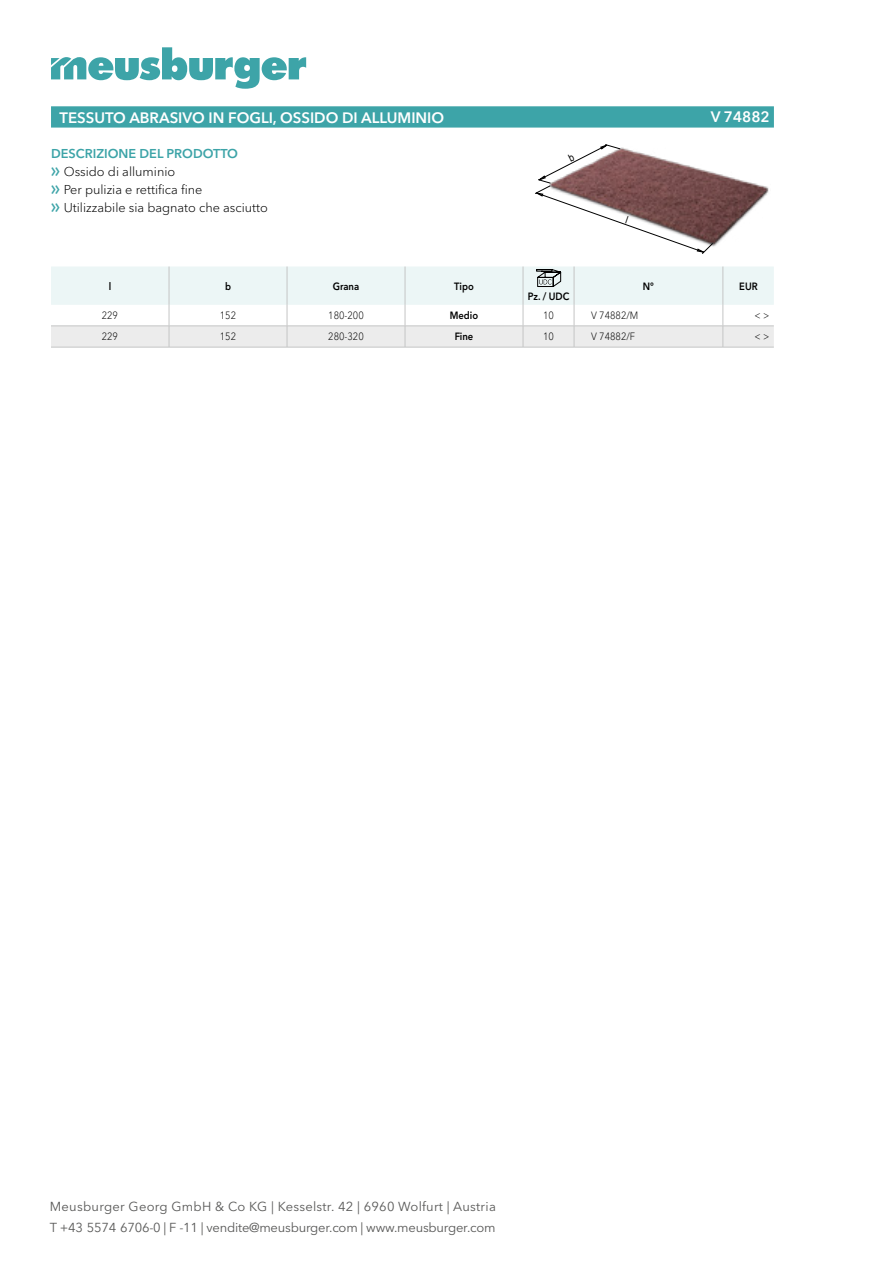
<style>
.page{position:relative;width:893px;height:1263px;background:#fff}
.page>*{position:absolute;margin:0;border:0;box-sizing:border-box;transform-origin:0 0}
.t1{font:600 15px "Avenir Next W1 G";color:#fff}
.t2{font:12.9px/20.7px "Avenir Next W1 G";letter-spacing:-.005em;color:#585857}
.t3{font:300 12.75px/18px "Avenir Next W1 G";color:#000}
.t4{font:300 10.5px "Avenir Next W1 G";color:#000;scale:.9 1}
.t5{font:600 10.5px "Avenir Next W1 G";color:#000;scale:.9 1}
.s1{font-weight:600;color:#3da4a8}
.s2{font-family:"Meusburger Sonderzeichen";font-weight:400;color:#3da4a8}
</style>
<div class="page">
<svg style="left:51px;top:47px;width:255px;height:42px"></svg>
<svg style="left:51px;top:106px;width:723px;height:22px;background:#43a7aa"></svg>
<img style="left:713px;top:172px;width:56px;height:75px">
<hr style="left:51px;top:347px;width:118px;height:1px;background:#c4c5c5">
<hr style="left:169px;top:347px;width:118px;height:1px;background:#c4c5c5">
<hr style="left:287px;top:347px;width:118px;height:1px;background:#c4c5c5">
<hr style="left:405px;top:347px;width:118px;height:1px;background:#c4c5c5">
<hr style="left:523px;top:347px;width:51px;height:1px;background:#c4c5c5">
<hr style="left:574px;top:347px;width:149px;height:1px;background:#c4c5c5">
<hr style="left:723px;top:347px;width:51px;height:1px;background:#c4c5c5">
<svg style="left:51px;top:266px;width:723px;height:81px"></svg>
<svg style="left:535px;top:144px;width:178px;height:110px"></svg>
<p class="t1" style="left:60px;top:108px;width:386px">TESSUTO ABRASIVO IN FOGLI, OSSIDO DI ALLUMINIO</p>
<p class="t1" style="left:711px;top:108px;width:60px">V 74882</p>
<p class="t3" style="left:51px;top:145px;width:218px"><span class="s1">DESCRIZIONE DEL PRODOTTO<br></span><span class="s2">f</span> Ossido di alluminio<br><span class="s2">f</span> Per pulizia e rettifica fine<br><span class="s2">f</span> Utilizzabile sia bagnato che asciutto</p>
<p class="t5" style="left:109px;top:280px;width:4px">l</p>
<p class="t5" style="left:225px;top:280px;width:8px">b</p>
<p class="t5" style="left:333px;top:280px;width:31px">Grana</p>
<p class="t5" style="left:454px;top:280px;width:23px">Tipo</p>
<p class="t5" style="left:643px;top:280px;width:14px">N°</p>
<p class="t5" style="left:739px;top:280px;width:22px">EUR</p>
<p class="t5" style="left:528px;top:290px;width:48px">Pz. / UDC</p>
<p class="t4" style="left:102px;top:309px;width:20px">229</p>
<p class="t4" style="left:220px;top:309px;width:20px">152</p>
<p class="t4" style="left:328px;top:309px;width:41px">180-200</p>
<p class="t5" style="left:450px;top:309px;width:33px">Medio</p>
<p class="t4" style="left:543px;top:309px;width:14px">10</p>
<p class="t4" style="left:591px;top:309px;width:54px">V 74882/M</p>
<p class="t4" style="left:755px;top:309px;width:18px">&lt; &gt;</p>
<p class="t4" style="left:102px;top:330px;width:20px">229</p>
<p class="t4" style="left:220px;top:330px;width:20px">152</p>
<p class="t4" style="left:328px;top:330px;width:41px">280-320</p>
<p class="t5" style="left:455px;top:330px;width:22px">Fine</p>
<p class="t4" style="left:543px;top:330px;width:14px">10</p>
<p class="t4" style="left:591px;top:330px;width:50px">V 74882/F</p>
<p class="t4" style="left:755px;top:330px;width:18px">&lt; &gt;</p>
<p class="t2" style="left:50px;top:1196px;width:448px">Meusburger Georg GmbH &amp; Co KG | Kesselstr. 42 | 6960 Wolfurt | Austria<br>T +43 5574 6706-0 | F -11 | vendite@meusburger.com | www.meusburger.com</p>
</div>
